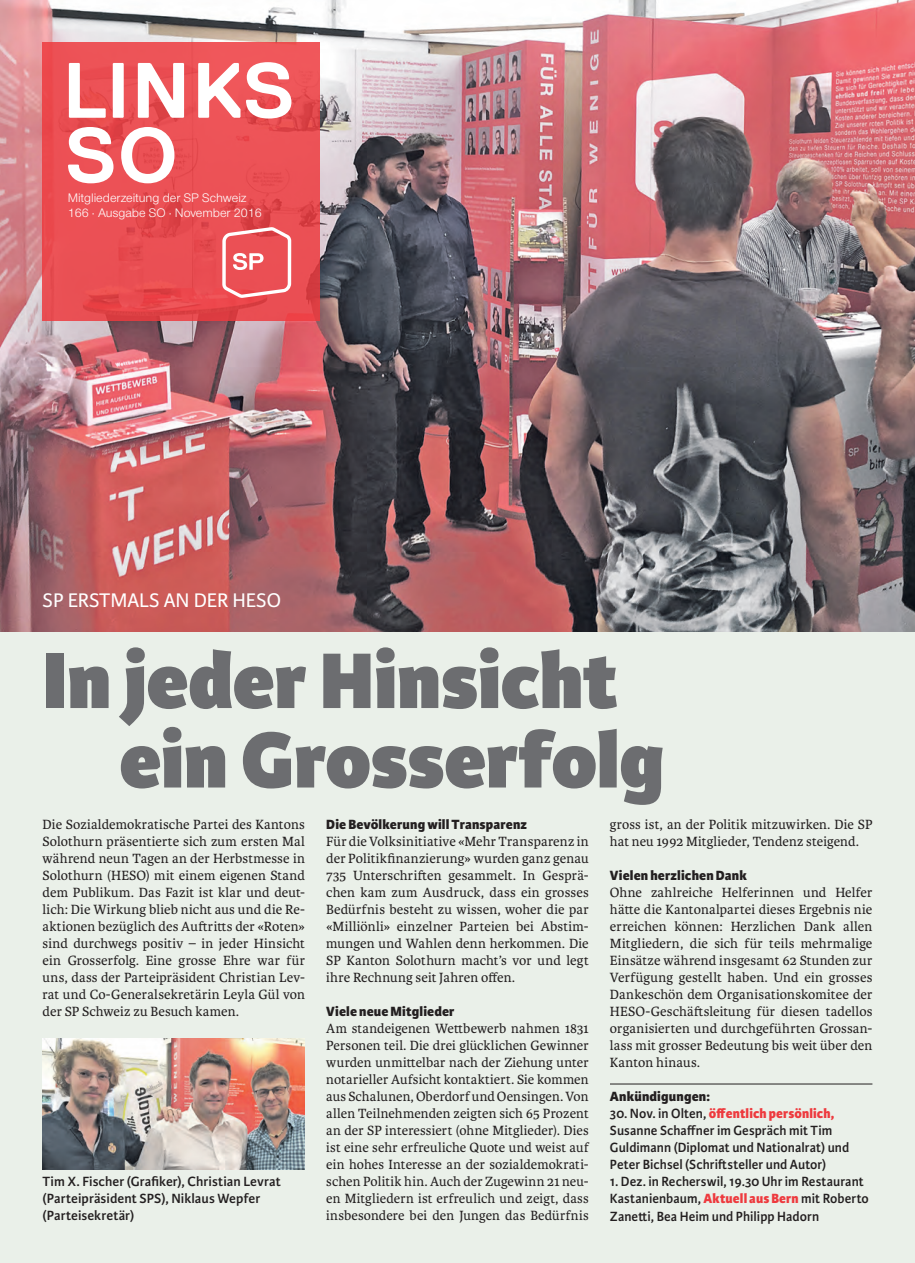
<style>
.page{position:relative;width:915px;height:1263px;background:#fff}
.page>*{position:absolute;margin:0;border:0;box-sizing:border-box;transform-origin:0 0}
.t1{font:800 84px/79.5px "Karmina Sans";color:#6c6d70}
.t2{font:700 78.3px "Replica";color:#fff}
.t3{font:21px "Karmina Sans";color:#fff}
.t4{font:14.25px/17px "Karmina";letter-spacing:.01em;color:#231f20;text-align:justify}
.t5{font:600 14.25px/17px "Karmina Sans";letter-spacing:.005em;color:#231f20}
.t6{font:800 14.25px "Karmina Sans";letter-spacing:.01em;color:#231f20}
.t7{font:12.9px/15.5px "Nimbus San Nov";color:#fff}
.s1{font-weight:800;color:#ee3a3e}
</style>
<div class="page">
<div style="left:0;top:0;width:914px;height:1263px;background:#eaf0e9"></div>
<img style="left:0;top:0;width:914px;height:631px">
<svg style="left:43px;top:43px;width:276px;height:278px;background:#e94e52"></svg>
<svg style="left:69px;top:63px;width:37px;height:55px;background:#f29698"></svg>
<svg style="left:113px;top:63px;width:11px;height:55px"></svg>
<svg style="left:138px;top:63px;width:46px;height:55px;background:#f6c2c3"></svg>
<svg style="left:198px;top:63px;width:42px;height:55px;background:#f8b8b9"></svg>
<svg style="left:246px;top:62px;width:45px;height:57px;background:#f6b0b1"></svg>
<svg style="left:222px;top:227px;width:69px;height:71px;background:#ee7377"></svg>
<img style="left:43px;top:1038px;width:262px;height:131px">
<hr style="left:609px;top:1084px;width:263px;height:1px;background:#231f20">
<h2 class="t2" style="left:65px;top:112px;width:114px">SO</h2>
<p class="t7" style="left:68px;top:190px;width:195px">Mitgliederzeitung der SP Schweiz<br>166 · Ausgabe SO · November 2016</p>
<h3 class="t3" style="left:43px;top:589px;width:240px">SP ERSTMALS AN DER HESO</h3>
<h1 class="t1" style="left:119px;top:644px;width:546px;text-indent:-77px">In jeder Hinsicht ein Grosserfolg</h1>
<p class="t4" style="left:43px;top:816px;width:264px">Die Sozialdemokratische Partei des Kantons Solothurn präsentierte sich zum ersten Mal während neun Tagen an der Herbstmesse in Solothurn (HESO) mit einem eigenen Stand dem Publikum. Das Fazit ist klar und deut&shy;lich: Die Wirkung blieb nicht aus und die Re&shy;aktionen bezüglich des Auftritts der «Roten» sind durchwegs positiv – in jeder Hinsicht ein Grosserfolg. Eine grosse Ehre war für uns, dass der Parteipräsident Christian Lev&shy;rat und Co-Generalsekretärin Leyla Gül von der SP Schweiz zu Besuch kamen.</p>
<p class="t5" style="left:43px;top:1173px;width:240px">Tim X. Fischer (Grafiker), Christian Levrat (Parteipräsident SPS), Niklaus Wepfer (Parteisekretär)</p>
<p class="t6" style="left:326px;top:816px;width:202px">Die Bevölkerung will Transparenz</p>
<p class="t4" style="left:326px;top:833px;width:264px">Für die Volksinitiative «Mehr Transparenz in der Politikfinanzierung» wurden ganz genau 735 Unterschriften gesammelt. In Gesprä&shy;chen kam zum Ausdruck, dass ein grosses Bedürfnis besteht zu wissen, woher die par «Milliönli» einzelner Parteien bei Abstim&shy;mungen und Wahlen denn herkommen. Die SP Kanton Solothurn macht’s vor und legt ihre Rechnung seit Jahren offen.</p>
<p class="t6" style="left:326px;top:1003px;width:130px">Viele neue Mitglieder</p>
<p class="t4" style="left:326px;top:1020px;width:264px">Am standeigenen Wettbewerb nahmen 1831<br>Personen teil. Die drei glücklichen Gewinner wurden unmittelbar nach der Ziehung unter notarieller Aufsicht kontaktiert. Sie kommen aus Schalunen, Oberdorf und Oensingen. Von allen Teilnehmenden zeigten sich 65 Prozent an der SP interessiert (ohne Mitglieder). Dies ist eine sehr erfreuliche Quote und weist auf ein hohes Interesse an der sozialdemokrati&shy;schen Politik hin. Auch der Zugewinn 21 neu&shy;en Mitgliedern ist erfreulich und zeigt, dass insbesondere bei den Jungen das Bedürfnis</p>
<p class="t4" style="left:609px;top:816px;width:264px">gross ist, an der Politik mitzuwirken. Die SP hat neu 1992 Mitglieder, Tendenz steigend.</p>
<p class="t6" style="left:609px;top:867px;width:138px">Vielen herzlichen Dank</p>
<p class="t4" style="left:609px;top:884px;width:264px">Ohne zahlreiche Helferinnen und Helfer hätte die Kantonalpartei dieses Ergebnis nie erreichen können: Herzlichen Dank allen Mitgliedern, die sich für teils mehrmalige Einsätze während insgesamt 62 Stunden zur Verfügung gestellt haben. Und ein grosses Dankeschön dem Organisationskomitee der HESO-Geschäftsleitung für diesen tadellos organisierten und durchgeführten Grossan&shy;lass mit grosser Bedeutung bis weit über den Kanton hinaus.</p>
<p class="t6" style="left:609px;top:1088px;width:101px">Ankündigungen:</p>
<p class="t5" style="left:609px;top:1105px;width:241px">30. Nov. in Olten, <span class="s1">öffentlich persönlich, </span>Susanne Schaffner im Gespräch mit Tim Guldimann (Diplomat und Nationalrat) und Peter Bichsel (Schriftsteller und Autor)</p>
<p class="t5" style="left:609px;top:1173px;width:260px">1. Dez. in Recherswil, 19.30 Uhr im Restaurant<br>Kastanienbaum, <span class="s1">Aktuell aus Bern</span> mit Roberto<br>Zanetti, Bea Heim und Philipp Hadorn</p>
</div>
